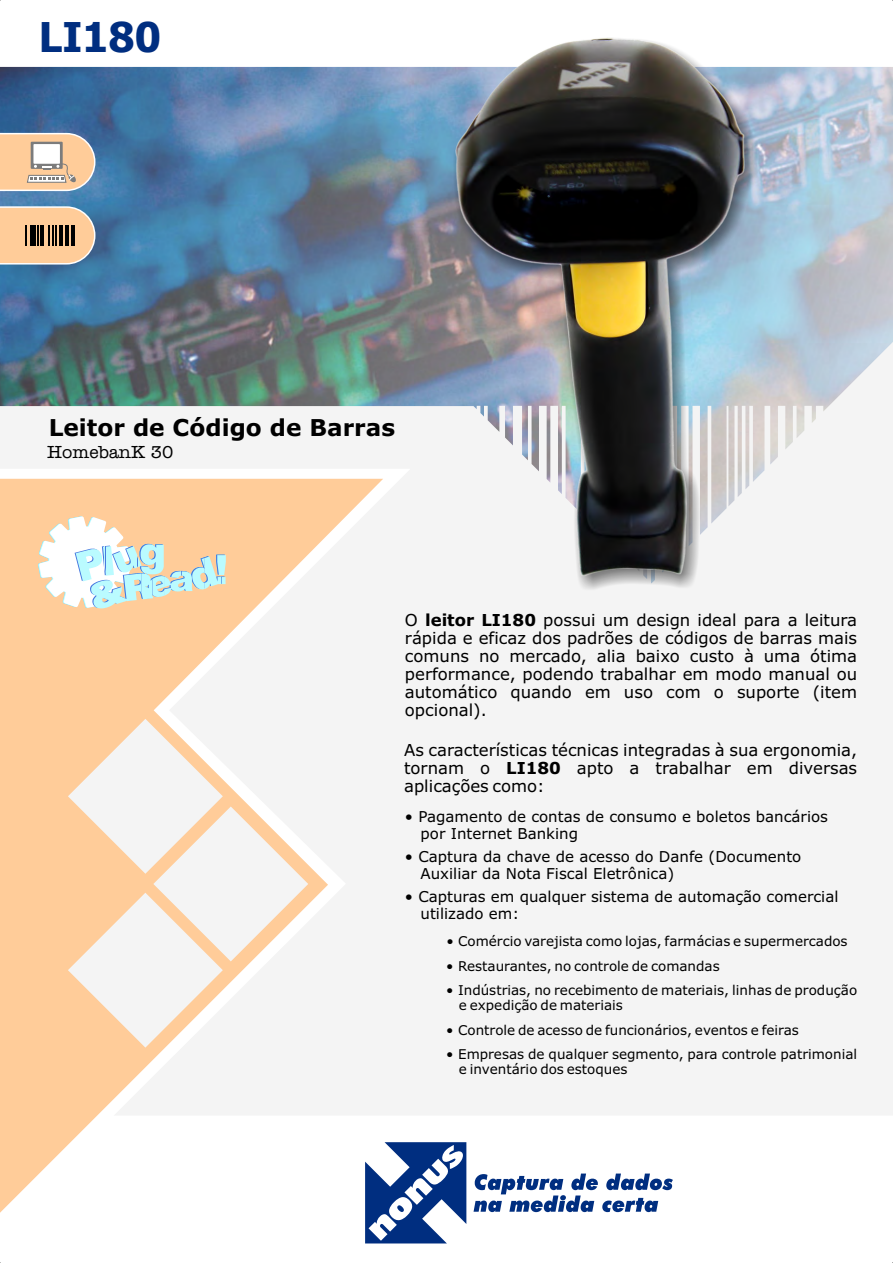
<style>
.page{position:relative;width:893px;height:1263px;background:#fff}
.page>*{position:absolute;margin:0;border:0;box-sizing:border-box;transform-origin:0 0}
.t1{font:700 41.25px "Tahoma";color:#002e80}
.t2{font:700 23.25px "Verdana";color:#000}
.t3{font:500 18px "Amer Typewriter IT Cby BT";color:#000}
.t4{font:16.5px/18px "Verdana";color:#000;text-align:justify}
.t5{font:15px/16.4px "Verdana";color:#000}
.t6{font:13.5px/14.7px "Verdana";color:#000}
.s1{font-weight:700}
</style>
<div class="page">
<img style="left:0;top:0;width:893px;height:1263px">
<h1 class="t1" style="left:39px;top:21px;width:124px">LI180</h1>
<h2 class="t2" style="left:49px;top:418px;width:348px">Leitor de Código de Barras</h2>
<p class="t3" style="left:47px;top:444px;width:128px">HomebanK 30</p>
<p class="t4" style="left:405px;top:612px;width:454px">O <span class="s1">leitor LI180</span> possui um design ideal para a leitura rápida e eficaz dos padrões de códigos de barras mais comuns no mercado, alia baixo custo à uma ótima performance, podendo trabalhar em modo manual ou automático quando em uso com o suporte (item opcional).</p>
<p class="t4" style="left:404px;top:742px;width:455px">As características técnicas integradas à sua ergonomia, tornam o <span class="s1">LI180</span> apto a trabalhar em diversas aplicações como:</p>
<p class="t5" style="left:421px;top:810px;width:409px;text-indent:-16px">• Pagamento de contas de consumo e boletos bancários por Internet Banking</p>
<p class="t5" style="left:421px;top:850px;width:382px;text-indent:-16px">• Captura da chave de acesso do Danfe (Documento<br>Auxiliar da Nota Fiscal Eletrônica)</p>
<p class="t5" style="left:421px;top:890px;width:419px;text-indent:-16px">• Capturas em qualquer sistema de automação comercial utilizado em:</p>
<p class="t6" style="left:446px;top:935px;width:403px">• Comércio varejista como lojas, farmácias e supermercados</p>
<p class="t6" style="left:446px;top:959px;width:275px">• Restaurantes, no controle de comandas</p>
<p class="t6" style="left:459px;top:984px;width:400px;text-indent:-13px">• Indústrias, no recebimento de materiais, linhas de produção e expedição de materiais</p>
<p class="t6" style="left:446px;top:1023px;width:354px">• Controle de acesso de funcionários, eventos e feiras</p>
<p class="t6" style="left:459px;top:1048px;width:400px;text-indent:-13px">• Empresas de qualquer segmento, para controle patrimonial e inventário dos estoques</p>
</div>
